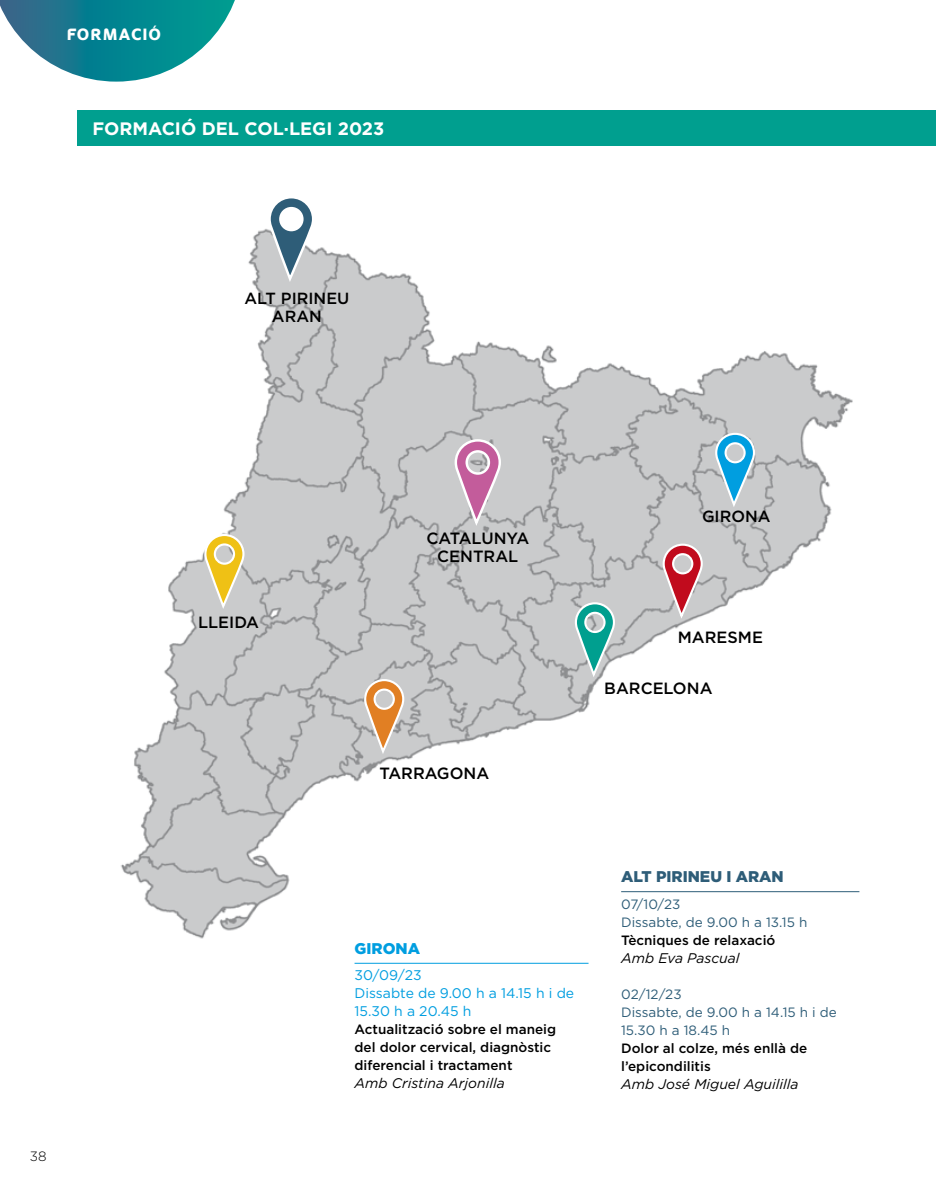
<style>
.page{position:relative;width:936px;height:1191px;background:#fff}
.page>*{position:absolute;margin:0;border:0;box-sizing:border-box;transform-origin:0 0}
.t1{font:700 18px "Gotham";color:#fff}
.t2{font:500 16.2px/17.9px "Gotham";color:#000;text-align:center}
.t3{font:900 16.2px "Oblik W01";letter-spacing:.05em;color:#fff}
.t4{font:900 15.45px "Gotham";color:#2e5d78}
.t5{font:900 15.45px "Gotham";color:#009ee0}
.t6{font:italic 13.95px "Gotham";color:#000}
.t7{font:13.95px/18px "Gotham";color:#009ee0}
.t8{font:500 13.5px/18px "Gotham";color:#000}
.t9{font:13.5px/18px "Gotham";color:#2e5d78}
.t10{font:300 13.5px "Gotham";color:#000}
</style>
<div class="page">
<svg style="left:0;top:0;width:235px;height:82px"></svg>
<div style="left:78px;top:111px;width:857px;height:35px;background:#009f8f"></div>
<img style="left:121px;top:229px;width:739px;height:710px">
<svg style="left:661px;top:542px;width:42px;height:76px"></svg>
<svg style="left:203px;top:533px;width:42px;height:75px"></svg>
<svg style="left:363px;top:678px;width:42px;height:75px"></svg>
<svg style="left:573px;top:601px;width:43px;height:75px"></svg>
<svg style="left:453px;top:438px;width:49px;height:87px"></svg>
<svg style="left:714px;top:432px;width:42px;height:74px"></svg>
<svg style="left:267px;top:198px;width:48px;height:83px"></svg>
<hr style="left:621px;top:891px;width:238px;height:1px;background:#2e5d78">
<hr style="left:354px;top:963px;width:234px;height:1px;background:#009ee0">
<p class="t3" style="left:66px;top:25px;width:96px">FORMACIÓ</p>
<h1 class="t1" style="left:92px;top:116px;width:293px">FORMACIÓ DEL COL·LEGI 2023</h1>
<p class="t2" style="left:244px;top:289px;width:106px">ALT PIRINEU<br>ARAN</p>
<p class="t10" style="left:30px;top:1148px;width:18px">38</p>
<p class="t2" style="left:198px;top:613px;width:62px">LLEIDA</p>
<p class="t2" style="left:426px;top:529px;width:104px">CATALUNYA<br>CENTRAL</p>
<p class="t2" style="left:379px;top:764px;width:111px">TARRAGONA</p>
<p class="t2" style="left:702px;top:507px;width:70px">GIRONA</p>
<p class="t2" style="left:677px;top:628px;width:87px">MARESME</p>
<p class="t2" style="left:604px;top:679px;width:110px">BARCELONA</p>
<p class="t5" style="left:354px;top:937px;width:67px">GIRONA</p>
<p class="t7" style="left:354px;top:966px;width:221px">30/09/23<br>Dissabte de 9.00 h a 14.15 h i de<br>15.30 h a 20.45 h</p>
<p class="t8" style="left:354px;top:1020px;width:203px">Actualització sobre el maneig del dolor cervical, diagnòstic diferencial i tractament</p>
<p class="t6" style="left:354px;top:1074px;width:152px">Amb Cristina Arjonilla</p>
<p class="t4" style="left:621px;top:865px;width:164px">ALT PIRINEU I ARAN</p>
<p class="t9" style="left:621px;top:894px;width:188px">07/10/23<br>Dissabte, de 9.00 h a 13.15 h</p>
<p class="t8" style="left:621px;top:930px;width:156px">Tècniques de relaxació</p>
<p class="t6" style="left:621px;top:949px;width:120px">Amb Eva Pascual</p>
<p class="t9" style="left:621px;top:984px;width:217px">02/12/23<br>Dissabte, de 9.00 h a 14.15 h i de<br>15.30 h a 18.45 h</p>
<p class="t8" style="left:621px;top:1038px;width:188px">Dolor al colze, més enllà de l’epicondilitis</p>
<p class="t6" style="left:621px;top:1075px;width:179px">Amb José Miguel Aguililla</p>
</div>
